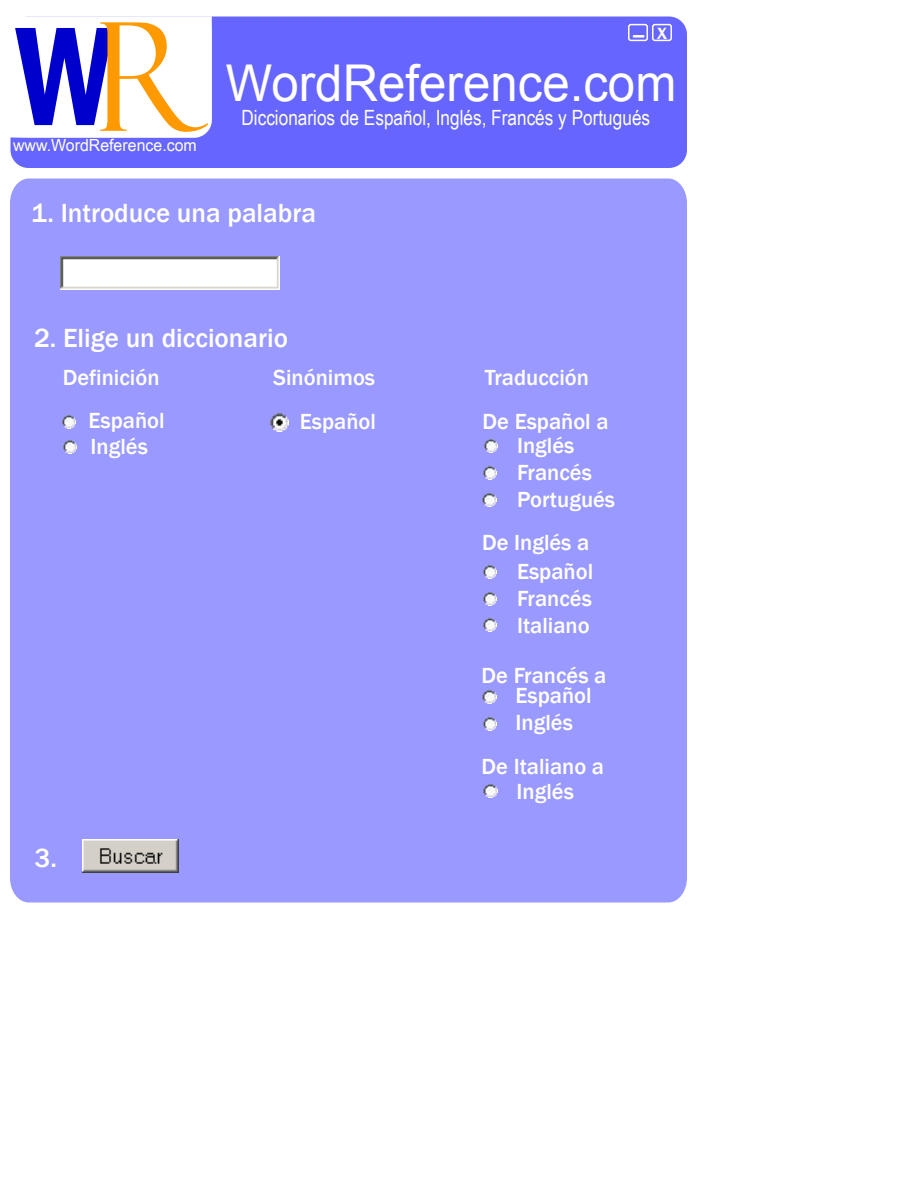
<style>
.page{position:relative;width:918px;height:1188px;background:#fff}
.page>*{position:absolute;margin:0;border:0;box-sizing:border-box;transform-origin:0 0}
.t1{font:50.7px "Arial";color:#fff}
.t2{font:500 27px "Franklin Gothic";color:#fff}
.t3{font:500 22.5px/27.5px "Franklin Gothic";color:#fff}
.t4{font:21px "Arial Narrow";color:#fff}
.t5{font:16.65px "Arial Narrow";color:#fff;scale:1.16 1}
</style>
<div class="page">
<div style="left:10px;top:178px;width:677px;height:725px;background:#99f"></div>
<div style="left:10px;top:16px;width:677px;height:152px;background:#66f;border-radius:18px"></div>
<img style="left:60px;top:256px;width:219px;height:33px">
<img style="left:82px;top:840px;width:96px;height:33px">
<svg style="left:10px;top:16px;width:202px;height:122px;background:#c7bbd5"></svg>
<svg style="left:63px;top:441px;width:13px;height:13px"></svg>
<svg style="left:63px;top:416px;width:13px;height:13px"></svg>
<img style="left:484px;top:440px;width:14px;height:13px">
<img style="left:483px;top:466px;width:14px;height:13px">
<svg style="left:483px;top:493px;width:13px;height:13px"></svg>
<img style="left:483px;top:566px;width:14px;height:13px">
<img style="left:483px;top:592px;width:14px;height:13px">
<img style="left:483px;top:619px;width:14px;height:13px">
<svg style="left:483px;top:690px;width:13px;height:13px"></svg>
<img style="left:483px;top:717px;width:14px;height:13px">
<svg style="left:484px;top:785px;width:13px;height:13px"></svg>
<img style="left:271px;top:413px;width:18px;height:18px">
<div style="left:652px;top:24px;width:20px;height:17px;border:2px solid #fff;border-radius:2px"></div>
<div style="left:628px;top:24px;width:20px;height:17px;border:2px solid #fff;border-radius:2px"></div>
<p class="t3" style="left:633px;top:15px;width:35px">_ x</p>
<h1 class="t1" style="left:226px;top:50px;width:452px">WordReference.com</h1>
<p class="t5" style="left:13px;top:133px;width:160px">www.WordReference.com</p>
<p class="t4" style="left:242px;top:102px;width:410px">Diccionarios de Español, Inglés, Francés y Portugués</p>
<p class="t2" style="left:31px;top:196px;width:286px">1. Introduce una palabra</p>
<p class="t2" style="left:34px;top:321px;width:255px">2. Elige un diccionario</p>
<p class="t3" style="left:63px;top:364px;width:98px">Definición</p>
<p class="t3" style="left:273px;top:364px;width:103px">Sinónimos</p>
<p class="t3" style="left:485px;top:364px;width:106px">Traducción</p>
<p class="t3" style="left:89px;top:408px;width:78px;line-height:25.5px">Español<br>Inglés</p>
<p class="t3" style="left:300px;top:408px;width:78px">Español</p>
<p class="t3" style="left:483px;top:409px;width:128px;line-height:24px;text-align:center">De Español a<br>Inglés</p>
<p class="t3" style="left:517px;top:459px;width:100px;line-height:27px">Francés<br>Portugués</p>
<p class="t3" style="left:517px;top:529px;width:78px;text-indent:-35px">De Inglés a<br>Español<br>Francés<br>Italiano</p>
<p class="t3" style="left:516px;top:666px;width:92px;line-height:19.5px;text-indent:-34px">De Francés a<br>Español</p>
<p class="t3" style="left:482px;top:700px;width:124px;line-height:44.5px;text-align:center">Inglés<br>De Italiano a</p>
<p class="t3" style="left:517px;top:778px;width:59px">Inglés</p>
<p class="t2" style="left:35px;top:841px;width:24px">3.</p>
</div>
